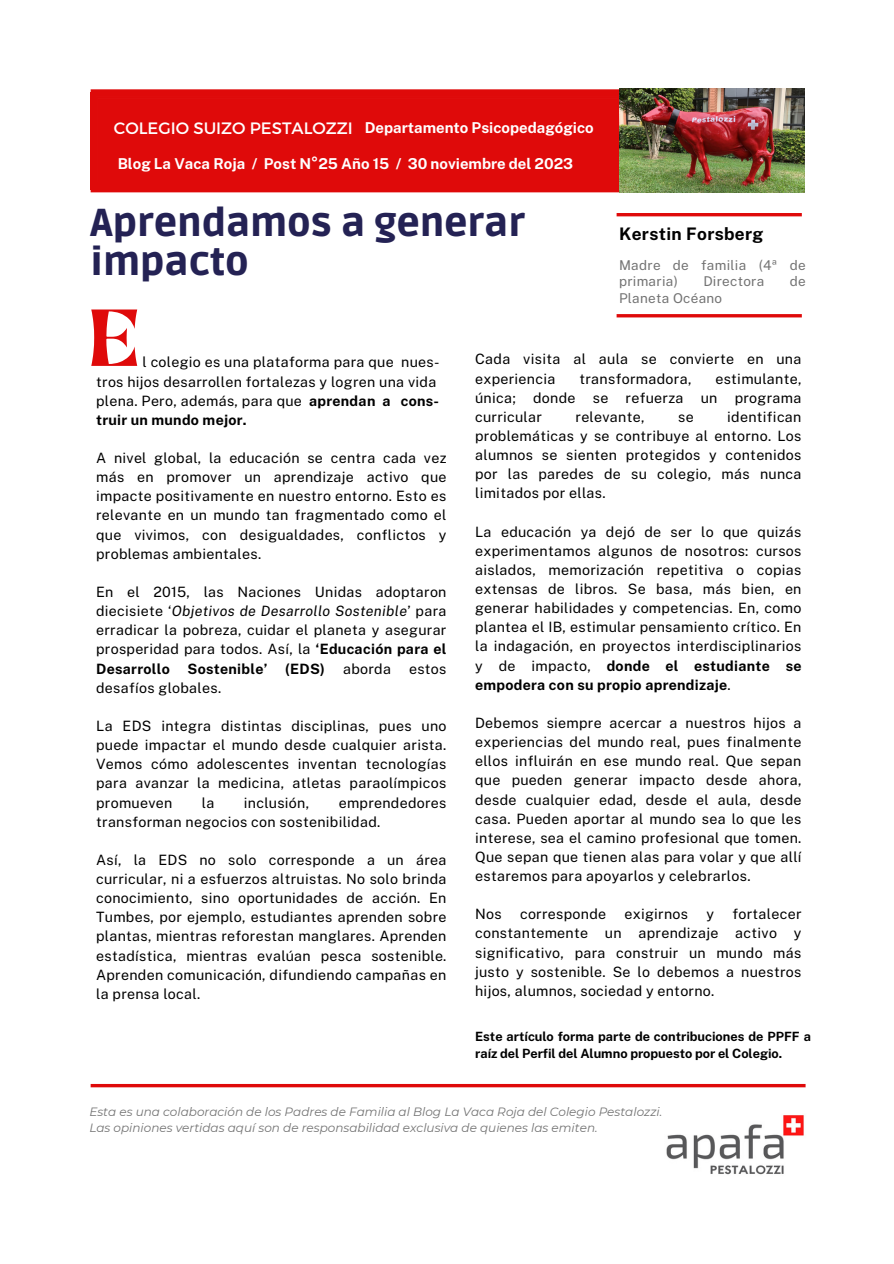
<style>
.page{position:relative;width:894px;height:1264px;background:#fff}
.page>*{position:absolute;margin:0;border:0;box-sizing:border-box;transform-origin:0 0}
.t1{font:64.8px "Brasika Display";color:#df0a0a}
.t2{font:900 38.7px/39.3px "Ruda";color:#242254}
.t3{font:700 17.25px "Public Sans";letter-spacing:.02em;color:#000}
.t4{font:16.5px "Montserrat";color:#fff}
.t5{font:700 15px "Public Sans";color:#fff}
.t6{font:14.25px/19.2px "Public Sans";letter-spacing:.02em;color:#000;text-align:justify}
.t7{font:13.5px/16.8px "Public Sans";letter-spacing:.02em;color:#737373}
.t8{font:700 12.75px/17.1px "Public Sans";color:#000}
.t9{font:italic 12px/16px "Montserrat";color:#737373}
.s1{font-weight:700}
.s2{font-style:italic}
</style>
<div class="page">
<svg style="left:91px;top:89px;width:528px;height:3px;background:#e22424"></svg>
<hr style="left:91px;top:189px;width:713px;height:3px;background:#df0a0a">
<hr style="left:91px;top:1084px;width:714px;height:3px;background:#df0a0a">
<img style="left:666px;top:1115px;width:138px;height:60px">
<div style="left:91px;top:92px;width:547px;height:98px;background:#df0a0a"></div>
<img style="left:619px;top:88px;width:185px;height:105px">
<hr style="left:616px;top:314px;width:185px;height:3px;background:#df0a0a">
<hr style="left:616px;top:213px;width:185px;height:3px;background:#df0a0a">
<p class="t4" style="left:114px;top:117px;width:240px">COLEGIO SUIZO PESTALOZZI</p>
<p class="t5" style="left:364px;top:118px;width:230px">Departamento Psicopedagógico</p>
<p class="t5" style="left:118px;top:155px;width:457px">Blog La Vaca Roja / Post N°25 Año 15 / 30 noviembre del 2023</p>
<p class="t2" style="left:91px;top:204px;width:436px">Aprendamos a generar impacto</p>
<p class="t3" style="left:619px;top:223px;width:146px">Kerstin Forsberg</p>
<p class="t7" style="left:619px;top:256px;width:188px">Madre de familia (4ª de primaria)</p>
<p class="t7" style="left:703px;top:273px;width:63px">Directora</p>
<p class="t7" style="left:789px;top:273px;width:17px">de</p>
<p class="t7" style="left:619px;top:290px;width:105px">Planeta Océano</p>
<p class="t1" style="left:89px;top:288px;width:51px">E</p>
<p class="t6" style="left:96px;top:352px;width:344px;text-align:left;text-indent:46px">l colegio es una plataforma para que nues&shy;tros hijos desarrollen fortalezas y logren una vida plena. Pero, además, para que <span class="s1">aprendan a cons&shy;truir un mundo mejor.</span></p>
<p class="t6" style="left:96px;top:448px;width:352px">A nivel global, la educación se centra cada vez más en promover un aprendizaje activo que impacte positivamente en nuestro entorno. Esto es relevante en un mundo tan fragmentado como el que vivimos, con desigualdades, conflictos y problemas ambientales.</p>
<p class="t6" style="left:96px;top:582px;width:352px">En el 2015, las Naciones Unidas adoptaron diecisiete ‘<span class="s2">Objetivos de Desarrollo Sostenible</span>’ para erradicar la pobreza, cuidar el planeta y asegurar prosperidad para todos. Así, la <span class="s1">‘Educación para el Desarrollo Sostenible’ (EDS)</span></p>
<p class="t6" style="left:343px;top:658px;width:49px">aborda</p>
<p class="t6" style="left:409px;top:658px;width:39px">estos</p>
<p class="t6" style="left:96px;top:678px;width:126px">desafíos globales.</p>
<p class="t6" style="left:96px;top:716px;width:352px">La EDS integra distintas disciplinas, pues uno puede impactar el mundo desde cualquier arista.<br>Vemos cómo adolescentes inventan tecnologías para avanzar la medicina, atletas paraolímpicos promueven</p>
<p class="t6" style="left:96px;top:792px;width:352px;text-indent:242px">emprendedores transforman negocios con sostenibilidad.</p>
<p class="t6" style="left:96px;top:850px;width:352px">Así, la EDS no solo corresponde a un área curricular, ni a esfuerzos altruistas. No solo brinda conocimiento, sino oportunidades de acción. En Tumbes, por ejemplo, estudiantes aprenden sobre plantas, mientras reforestan manglares. Aprenden estadística, mientras evalúan pesca sostenible.<br>Aprenden comunicación, difundiendo campañas en la prensa local.</p>
<p class="t6" style="left:202px;top:792px;width:14px">la</p>
<p class="t6" style="left:244px;top:792px;width:67px">inclusión,</p>
<p class="t6" style="left:475px;top:349px;width:328px">Cada visita al aula se convierte en una experiencia</p>
<p class="t6" style="left:475px;top:369px;width:328px;text-indent:240px">estimulante, única; donde se refuerza un programa curricular</p>
<p class="t6" style="left:579px;top:369px;width:113px">transformadora,</p>
<p class="t6" style="left:475px;top:407px;width:328px;text-indent:252px">identifican problemáticas y se contribuye al entorno. Los alumnos se sienten protegidos y contenidos por las paredes de su colegio, más nunca limitados por ellas.</p>
<p class="t6" style="left:475px;top:522px;width:328px">La educación ya dejó de ser lo que quizás experimentamos algunos de nosotros: cursos aislados, memorización repetitiva o copias extensas de libros. Se basa, más bien, en generar habilidades y competencias. En, como plantea el IB, estimular pensamiento crítico. En la indagación, en proyectos interdisciplinarios y de impacto, <span class="s1">donde el estudiante se empodera con su propio aprendizaje</span>.</p>
<p class="t6" style="left:475px;top:713px;width:328px">Debemos siempre acercar a nuestros hijos a experiencias del mundo real, pues finalmente ellos influirán en ese mundo real. Que sepan que pueden generar impacto desde ahora, desde cualquier edad, desde el aula, desde casa. Pueden aportar al mundo sea lo que les interese, sea el camino profesional que tomen.<br>Que sepan que tienen alas para volar y que allí estaremos para apoyarlos y celebrarlos.</p>
<p class="t6" style="left:475px;top:904px;width:28px">Nos</p>
<p class="t6" style="left:520px;top:904px;width:88px">corresponde</p>
<p class="t6" style="left:624px;top:904px;width:65px">exigirnos</p>
<p class="t6" style="left:706px;top:904px;width:9px">y</p>
<p class="t6" style="left:575px;top:407px;width:70px">relevante,</p>
<p class="t6" style="left:678px;top:407px;width:17px">se</p>
<p class="t6" style="left:475px;top:904px;width:328px;text-indent:257px">fortalecer constantemente un aprendizaje activo y significativo, para construir un mundo más justo y sostenible. Se lo debemos a nuestros hijos, alumnos, sociedad y entorno.</p>
<p class="t8" style="left:475px;top:1028px;width:337px">Este artículo forma parte de contribuciones de PPFF a raíz del Perfil del Alumno propuesto por el Colegio.</p>
<p class="t9" style="left:89px;top:1103px;width:574px">Esta es una colaboración de los Padres de Familia al Blog La Vaca Roja del Colegio Pestalozzi.<br>Las opiniones vertidas aquí son de responsabilidad exclusiva de quienes las emiten.</p>
</div>
